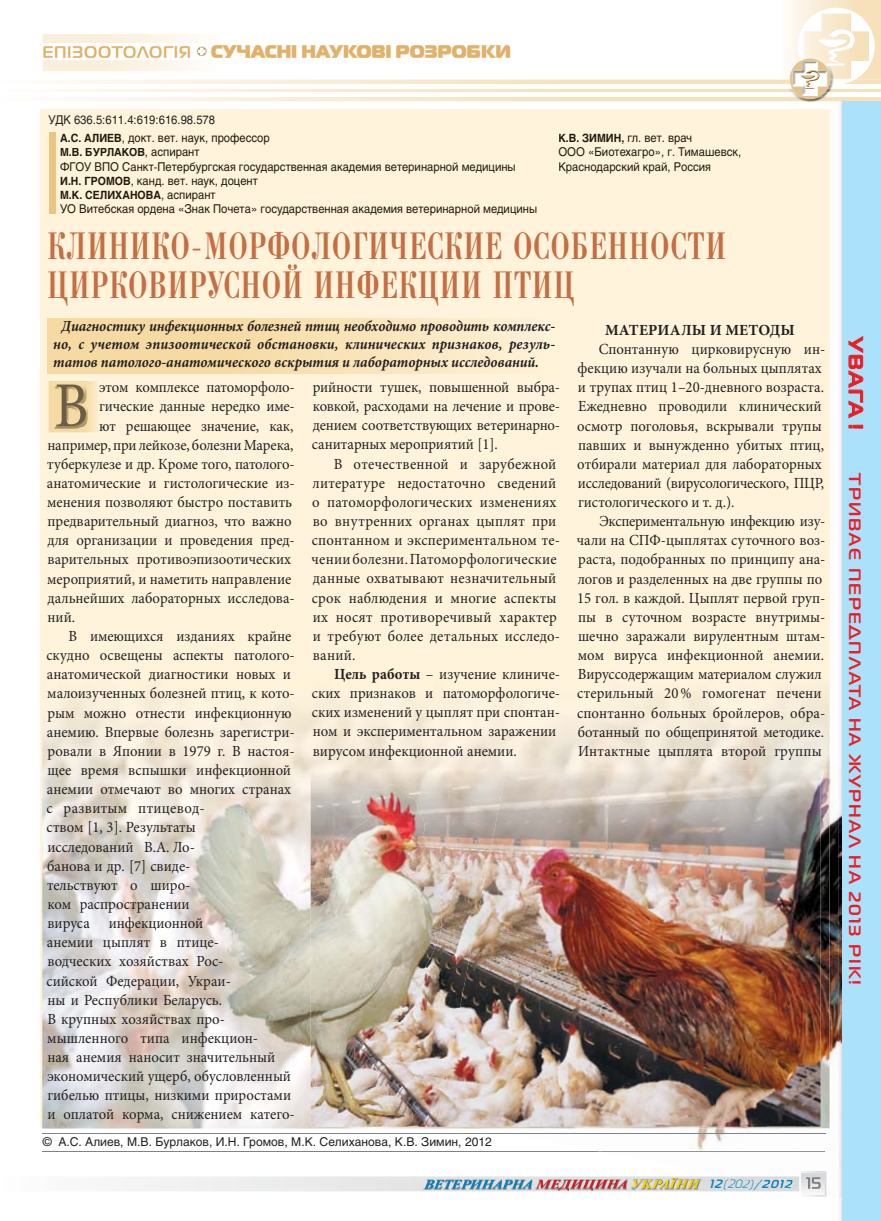
<style>
.page{position:relative;width:881px;height:1221px;background:#fff}
.page>*{position:absolute;margin:0;border:0;box-sizing:border-box;transform-origin:0 0}
.t1{font:40.5px/39px "Bodoni Cond C";letter-spacing:.04em;color:#c56d43;scale:.9 1}
.t2{font:700 19.5px "Magistral C";color:#ed1d24;scale:1.1 1}
.t3{font:18px "Magistral Black C";color:#ecc98f}
.t4{font:700 16.5px "Magistral C";letter-spacing:.1em;color:#ed1d24;scale:1.1 1}
.t5{font:15.45px/19.2px "Minion Pro";color:#231f20;scale:.95 1}
.t6{font:italic 700 15.45px/18px "Minion Pro";color:#231f20;text-align:justify;scale:.93 1}
.t7{font:15.45px "Minion Pro";letter-spacing:.02em;color:#231f20;scale:.95 1}
.t8{font:700 15.45px "Minion Pro";letter-spacing:.01em;color:#231f20}
.t9{font:12px/14.2px "Helios";color:#21190d;scale:.93 1}
.t10{font:12px "Helios";color:#231f20}
.t11{font:12px "Helios";color:#231f20;scale:.93 1}
.t12{font:italic 700 12px "Magistral C";color:#0082c4}
.t13{font:700 11.25px "Helios";color:#21190d;scale:.93 1}
.s1{font-family:"Magistral C";font-weight:700;font-size:16.5px}
.s2{font-weight:700;font-size:11.25px}
.s3{font-weight:400;font-size:12px}
.s4{font-weight:700}
.s5{font-weight:400}
.s6{font-style:normal;font-size:16.5px;color:#808285}
</style>
<div class="page">
<img style="left:40px;top:0;width:840px;height:1220px">
<img style="left:53px;top:382px;width:35px;height:3px">
<img style="left:53px;top:385px;width:35px;height:43px">
<img style="left:56px;top:384px;width:30px;height:1px">
<img style="left:56px;top:385px;width:30px;height:41px">
<p class="t3" style="left:43px;top:39px;width:469px"><span class="s1">ЕПІЗООТОЛОГІЯ</span> СУЧАСНІ НАУКОВІ РОЗРОБКИ</p>
<p class="t11" style="left:48px;top:112px;width:181px">УДК 636.5:611.4:619:616.98.578</p>
<p class="t9" style="left:60px;top:131px;width:227px"><span class="s2">А.С. АЛИЕВ</span>, докт. вет. наук, профессор</p>
<p class="t13" style="left:60px;top:146px;width:151px">М.В. БУРЛАКОВ<span class="s3">, аспирант</span></p>
<p class="t9" style="left:60px;top:159px;width:491px">ФГОУ ВПО Санкт-Петербургская государственная академия ветеринарной медицины<br><span class="s2">И.Н. ГРОМОВ</span>, канд. вет. наук, доцент</p>
<p class="t13" style="left:60px;top:189px;width:169px">М.К. СЕЛИХАНОВА<span class="s3">, аспирант</span></p>
<p class="t9" style="left:60px;top:202px;width:514px">УО Витебская ордена «Знак Почета» государственная академия ветеринарной медицины</p>
<p class="t9" style="left:558px;top:131px;width:198px"><span class="s2">К.В. ЗИМИН,</span> гл. вет. врач<br>ООО «Биотехагро», г. Тимашевск,<br>Краснодарский край, Россия</p>
<h1 class="t1" style="left:48px;top:227px;width:754px">КЛИНИКО-МОРФОЛОГИЧЕСКИЕ ОСОБЕННОСТИ<br>ЦИРКОВИРУСНОЙ ИНФЕКЦИИ ПТИЦ</h1>
<p class="t6" style="left:53px;top:317px;width:541px;text-indent:9px">Диагностику инфекционных болезней птиц необходимо проводить комплекс&shy;но, с учетом эпизоотической обстановки, клинических признаков, резуль&shy;татов патолого-анатомического вскрытия и лабораторных исследований.</p>
<p class="t5" style="left:99px;top:378px;width:207px">этом комплексе патоморфоло-</p>
<p class="t5" style="left:99px;top:397px;width:207px">гические данные нередко име-</p>
<p class="t5" style="left:99px;top:416px;width:206px">ют решающее значение, как,</p>
<p class="t5" style="left:47px;top:435px;width:260px">например, при лейкозе, болезни Марека,</p>
<p class="t5" style="left:47px;top:454px;width:262px">туберкулезе и др. Кроме того, патолого-</p>
<p class="t5" style="left:47px;top:473px;width:262px">анатомические и гистологические из-</p>
<p class="t5" style="left:47px;top:492px;width:259px">менения позволяют быстро поставить</p>
<p class="t5" style="left:47px;top:511px;width:258px">предварительный диагноз, что важно</p>
<p class="t5" style="left:47px;top:531px;width:262px">для организации и проведения пред-</p>
<p class="t5" style="left:47px;top:550px;width:258px">варительных противо эпизоотических</p>
<p class="t5" style="left:47px;top:569px;width:258px">мероприятий, и наметить направление</p>
<p class="t5" style="left:47px;top:588px;width:262px">дальнейших лабораторных исследова-</p>
<p class="t5" style="left:47px;top:607px;width:31px">ний.</p>
<p class="t5" style="left:69px;top:626px;width:236px">В имеющихся изданиях крайне</p>
<p class="t5" style="left:46px;top:645px;width:263px">скудно освещены аспекты патолого-</p>
<p class="t5" style="left:47px;top:664px;width:258px">анато ми ческой диагностики новых и</p>
<p class="t5" style="left:47px;top:684px;width:262px">мало изученных болезней птиц, к кото-</p>
<p class="t5" style="left:48px;top:703px;width:258px">рым можно отнести инфекционную</p>
<p class="t5" style="left:47px;top:722px;width:262px">анемию. Впервые болезнь зарегистри-</p>
<p class="t5" style="left:48px;top:741px;width:261px">ровали в Японии в 1979 г. В настоя -</p>
<p class="t5" style="left:47px;top:760px;width:258px">щее время вспышки инфекционной</p>
<p class="t5" style="left:47px;top:779px;width:258px">анемии отмечают во многих странах</p>
<p class="t7" style="left:46px;top:798px;width:168px">с развитым птицевод-</p>
<p class="t5" style="left:46px;top:817px;width:158px">ством [1, 3]. Резуль таты</p>
<p class="t5" style="left:47px;top:837px;width:157px">исследований В.А. Ло-</p>
<p class="t5" style="left:47px;top:856px;width:152px">ба нова и др. [7] свиде-</p>
<p class="t5" style="left:47px;top:875px;width:152px">тельствуют о широ-</p>
<p class="t5" style="left:47px;top:894px;width:151px">ком распространении</p>
<p class="t5" style="left:47px;top:913px;width:165px">вируса инфекционной</p>
<p class="t5" style="left:47px;top:932px;width:183px">анемии цыплят в птице-</p>
<p class="t5" style="left:47px;top:951px;width:187px">водческих хозяйствах Рос-</p>
<p class="t5" style="left:46px;top:971px;width:196px">сий ской Федера ции, Украи-</p>
<p class="t5" style="left:47px;top:990px;width:185px">ны и Рес пуб лики Беларусь.</p>
<p class="t5" style="left:47px;top:1009px;width:188px">В крупных хозяйствах про-</p>
<p class="t5" style="left:47px;top:1028px;width:223px">мышленного типа инфекцион-</p>
<p class="t5" style="left:47px;top:1047px;width:241px">ная анемия наносит значительный</p>
<p class="t5" style="left:47px;top:1066px;width:258px">экономический ущерб, обусловленный</p>
<p class="t5" style="left:47px;top:1085px;width:258px">гибелью птицы, низкими приростами</p>
<p class="t5" style="left:47px;top:1104px;width:262px">и оплатой корма, снижением катего-</p>
<p class="t5" style="left:311px;top:377px;width:263px;text-align:justify">рийности тушек, повышенной выбра&shy;ковкой, расходами на лечение и прове&shy;дением соответствующих вете ринарно&shy;сани тар ных мероприятий [1].</p>
<p class="t5" style="left:311px;top:454px;width:263px;text-indent:22px">В отечественной и зарубежной литературе недостаточно сведений о патоморфологических изменениях во внутренних органах цыплят при спонтанном и экспериментальном те&shy;чении болезни. Патоморфологические данные охватывают незначительный срок наблюдения и многие аспекты их носят противоречивый характер и требуют более детальных исследо&shy;ваний.</p>
<p class="t5" style="left:311px;top:664px;width:263px;text-indent:22px"><span class="s4">Цель работы</span> – изучение клиниче&shy;ских признаков и патоморфологиче&shy;ских изменений у цыплят при спонтан&shy;ном и экспериментальном заражении вирусом инфекционной анемии.</p>
<p class="t10" style="left:43px;top:1134px;width:450px">© А.С. Алиев, М.В. Бурлаков, И.Н. Громов, М.К. Селиханова, К.В. Зимин, 2012</p>
<p class="t8" style="left:604px;top:319px;width:191px">МАТЕРИАЛЫ И МЕТОДЫ</p>
<p class="t5" style="left:577px;top:339px;width:262px;text-indent:21px">Спонтанную цирковирусную ин&shy;фекцию изучали на больных цыплятах и трупах птиц 1–20-дневного возраста.<br>Ежедневно проводили клинический осмотр поголовья, вскрывали трупы павших и вынужденно убитых птиц, отбирали материал для лабораторных исследований (вирусологического, ПЦР, гистологического и т. д.).</p>
<p class="t5" style="left:576px;top:511px;width:263px;text-indent:22px">Экспериментальную инфекцию изу&shy;чали на СПФ-цыплятах суточного воз&shy;раста, подобранных по принципу ана&shy;логов и разделенных на две группы по 15 гол. в каждой. Цыплят первой груп&shy;пы в суточном возрасте внутримы&shy;шечно заражали вирулентным штам&shy;мом вируса инфекционной анемии.<br>Вируссо держащим материалом служил стерильный 20 % гомогенат печени спонтанно больных бройлеров, обра&shy;ботан ный по общепринятой методике.<br>Интакт ные цыплята второй группы</p>
<p class="t12" style="left:709px;top:1176px;width:113px">12<span class="s5">(202)</span>/2012 <span class="s6">1 5</span></p>
<p class="t2" style="left:867px;top:337px;width:85px;rotate:90deg">УВАГА !</p>
<p class="t4" style="left:864px;top:473px;width:466px;rotate:90deg">ТРИВАЄ ПЕРЕДПЛАТА НА ЖУРНАЛ НА 2013 РІК!</p>
</div>
